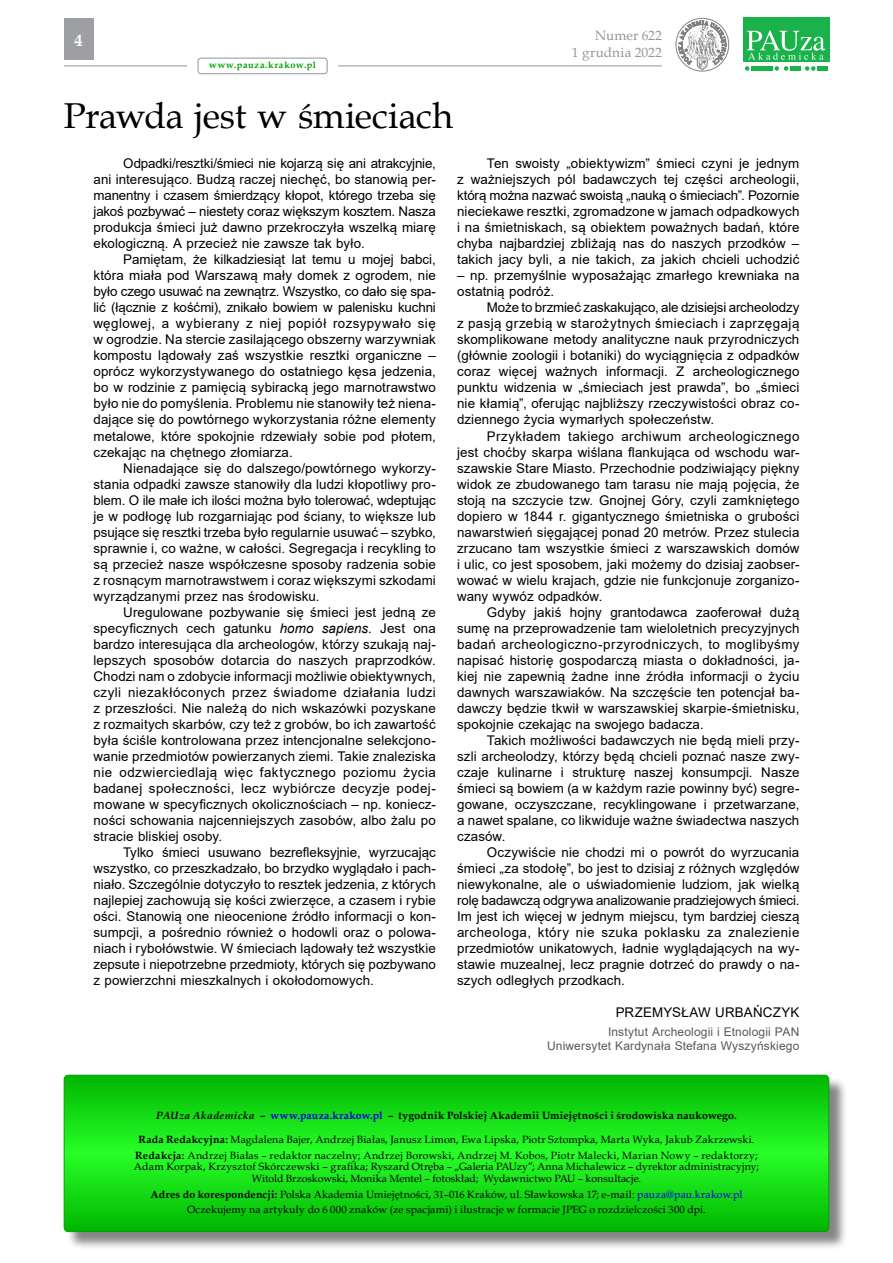
<style>
.page{position:relative;width:893px;height:1263px;background:#fff}
.page>*{position:absolute;margin:0;border:0;box-sizing:border-box;transform-origin:0 0}
.t1{font:36px "Book Antiqua";letter-spacing:-.01em;color:#000}
.t2{font:700 16.5px "Book Antiqua";color:#fff}
.t3{font:13.5px/16.2px "Book Antiqua";letter-spacing:.015em;color:#939598;text-align:right}
.t4{font:13.35px/16px "Arial";letter-spacing:.01em;color:#000;text-align:justify}
.t5{font:12px/14.4px "Arial";letter-spacing:.015em;color:#58595b;text-align:right}
.t6{font:10.5px/15.8px "Book Antiqua";letter-spacing:.015em;color:#000;text-align:center}
.t7{font:700 10.5px "Book Antiqua";letter-spacing:.02em;color:#000}
.t8{font:700 9.15px "Book Antiqua";letter-spacing:.075em;color:#00a000}
.s1{font-style:italic}
.s2{color:#0000e1}
.s3{font-weight:700}
</style>
<div class="page">
<svg style="left:745px;top:66px;width:4px;height:5px"></svg>
<svg style="left:774px;top:66px;width:14px;height:5px"></svg>
<svg style="left:805px;top:66px;width:10px;height:5px"></svg>
<div style="left:751px;top:66px;width:10px;height:5px;background:#19b24b"></div>
<div style="left:763px;top:66px;width:10px;height:5px;background:#19b24b"></div>
<div style="left:790px;top:66px;width:10px;height:5px;background:#19b24b"></div>
<div style="left:817px;top:66px;width:10px;height:5px;background:#19b24b"></div>
<div style="left:743px;top:18px;width:86px;height:44px;background:#19b24b"></div>
<svg style="left:747px;top:30px;width:78px;height:30px"></svg>
<div style="left:676px;top:18px;width:53px;height:53px;border:1px solid #000;border-radius:50%"></div>
<svg style="left:678px;top:17px;width:48px;height:53px"></svg>
<div style="left:198px;top:58px;width:129px;height:16px;border:1px solid #939598;border-radius:3px"></div>
<hr style="left:338px;top:66px;width:324px;height:1px;background:#939598">
<hr style="left:64px;top:66px;width:123px;height:1px;background:#939598">
<div style="left:64px;top:18px;width:30px;height:42px;background:#9d9fa2"></div>
<div style="left:66px;top:1077px;width:782px;height:174px;background:#5d5d60;opacity:.75"></div>
<svg style="left:64px;top:1075px;width:765px;height:156px;background:#14da14"></svg>
<div style="left:64px;top:1075px;width:765px;height:157px;border:1px solid #00a000;border-radius:4px"></div>
<p class="t2" style="left:75px;top:30px;width:10px">4</p>
<p class="t8" style="left:209px;top:59px;width:108px">www.pauza.krakow.pl</p>
<h1 class="t1" style="left:64px;top:91px;width:391px">Prawda jest w śmieciach</h1>
<p class="t3" style="left:572px;top:27px;width:91px">Numer 622<br>1 grudnia 2022</p>
<p class="t4" style="left:94px;top:155px;width:344px;text-indent:30px">Odpadki/resztki/śmieci nie kojarzą się ani atrakcyjnie, ani interesująco. Budzą raczej niechęć, bo stanowią per&shy;manentny i czasem śmierdzący kłopot, którego trzeba się jakoś pozbywać – niestety coraz większym kosztem. Nasza produkcja śmieci już dawno przekroczyła wszelką miarę ekologiczną. A przecież nie zawsze tak było.</p>
<p class="t4" style="left:94px;top:251px;width:344px;text-indent:30px">Pamiętam, że kilkadziesiąt lat temu u mojej babci, która miała pod Warszawą mały domek z ogrodem, nie było czego usuwać na zewnątrz. Wszystko, co dało się spa&shy;lić (łącznie z kośćmi), znikało bowiem w palenisku kuchni węglowej, a wybierany z niej popiół rozsypywało się w ogrodzie. Na stercie zasilającego obszerny warzywniak kompostu lądowały zaś wszystkie resztki organiczne – oprócz wykorzystywanego do ostatniego kęsa jedzenia, bo w rodzinie z pamięcią sybiracką jego marnotrawstwo było nie do pomyślenia. Problemu nie stanowiły też niena&shy;dające się do powtórnego wykorzystania różne elementy metalowe, które spokojnie rdzewiały sobie pod płotem, czekając na chętnego złomiarza.</p>
<p class="t4" style="left:94px;top:460px;width:344px;text-indent:30px">Nienadające się do dalszego/powtórnego wykorzy&shy;stania odpadki zawsze stanowiły dla ludzi kłopotliwy pro&shy;blem. O ile małe ich ilości można było tolerować, wdeptując je w podłogę lub rozgarniając pod ściany, to większe lub psujące się resztki trzeba było regularnie usuwać – szybko, sprawnie i, co ważne, w całości. Segregacja i recykling to są przecież nasze współczesne sposoby radzenia sobie z rosnącym marnotrawstwem i coraz większymi szkodami wyrządzanymi przez nas środowisku.</p>
<p class="t4" style="left:94px;top:604px;width:344px;text-indent:30px">Uregulowane pozbywanie się śmieci jest jedną ze specyficznych cech gatunku <span class="s1">homo sapiens</span>. Jest ona bardzo interesująca dla archeologów, którzy szukają naj&shy;lepszych sposobów dotarcia do naszych praprzodków.<br>Chodzi nam o zdobycie informacji możliwie obiektywnych, czyli niezakłóconych przez świadome działania ludzi z przeszłości. Nie należą do nich wskazówki pozyskane z rozmaitych skarbów, czy też z grobów, bo ich zawartość była ściśle kontrolowana przez intencjonalne selekcjono&shy;wanie przedmiotów powierzanych ziemi. Takie znaleziska nie odzwierciedlają więc faktycznego poziomu życia badanej społeczności, lecz wybiórcze decyzje podej&shy;mowane w specyficznych okolicznościach – np. koniecz&shy;ności schowania najcenniejszych zasobów, albo żalu po stracie bliskiej osoby.</p>
<p class="t4" style="left:94px;top:844px;width:344px;text-indent:30px">Tylko śmieci usuwano bezrefleksyjnie, wyrzucając wszystko, co przeszkadzało, bo brzydko wyglądało i pach&shy;niało. Szczególnie dotyczyło to resztek jedzenia, z których najlepiej zachowują się kości zwierzęce, a czasem i rybie ości. Stanowią one nieocenione źródło informacji o kon&shy;sumpcji, a pośrednio również o hodowli oraz o polowa&shy;niach i rybołówstwie. W śmieciach lądowały też wszystkie zepsute i niepotrzebne przedmioty, których się pozbywano z powierzchni mieszkalnych i okołodomowych.</p>
<p class="t4" style="left:457px;top:155px;width:344px;text-indent:30px">Ten swoisty „obiektywizm” śmieci czyni je jednym z ważniejszych pól badawczych tej części archeologii, którą można nazwać swoistą „nauką o śmieciach”. Pozornie nieciekawe resztki, zgromadzone w jamach odpadkowych i na śmietniskach, są obiektem poważnych badań, które chyba najbardziej zbliżają nas do naszych przodków – takich jacy byli, a nie takich, za jakich chcieli uchodzić</p>
<p class="t4" style="left:457px;top:267px;width:344px">– np. przemyślnie wyposażając zmarłego krewniaka na ostatnią podróż.</p>
<p class="t4" style="left:457px;top:299px;width:344px;text-indent:30px">Może to brzmieć zaskakująco, ale dzisiejsi archeolodzy z pasją grzebią w starożytnych śmieciach i zaprzęgają skomplikowane metody analityczne nauk przyrodniczych (głównie zoologii i botaniki) do wyciągnięcia z odpadków coraz więcej ważnych informacji. Z archeologicznego punktu widzenia w „śmieciach jest prawda”, bo „śmieci nie kłamią”, oferując najbliższy rzeczywistości obraz co&shy;dziennego życia wymarłych społeczeństw.</p>
<p class="t4" style="left:457px;top:428px;width:344px;text-indent:30px">Przykładem takiego archiwum archeologicznego jest choćby skarpa wiślana flankująca od wschodu war&shy;szawskie Stare Miasto. Przechodnie podziwiający piękny widok ze zbudowanego tam tarasu nie mają pojęcia, że stoją na szczycie tzw. Gnojnej Góry, czyli zamkniętego dopiero w 1844 r. gigantycznego śmietniska o grubości nawarstwień sięgającej ponad 20 metrów. Przez stulecia zrzucano tam wszystkie śmieci z warszawskich domów i ulic, co jest sposobem, jaki możemy do dzisiaj zaobser&shy;wować w wielu krajach, gdzie nie funkcjonuje zorganizo&shy;wany wywóz odpadków.</p>
<p class="t4" style="left:457px;top:604px;width:344px;text-indent:30px">Gdyby jakiś hojny grantodawca zaoferował dużą sumę na przeprowadzenie tam wieloletnich precyzyjnych badań archeologiczno-przyrodniczych, to moglibyśmy napisać historię gospodarczą miasta o dokładności, ja&shy;kiej nie zapewnią żadne inne źródła informacji o życiu dawnych warszawiaków. Na szczęście ten potencjał ba&shy;dawczy będzie tkwił w warszawskiej skarpie-śmietnisku, spokojnie czekając na swojego badacza.</p>
<p class="t4" style="left:457px;top:732px;width:344px;text-indent:30px">Takich możliwości badawczych nie będą mieli przy&shy;szli archeolodzy, którzy będą chcieli poznać nasze zwy&shy;czaje kulinarne i strukturę naszej konsumpcji. Nasze śmieci są bowiem (a w każdym razie powinny być) segre&shy;gowane, oczyszczane, recyklingowane i przetwarzane, a nawet spalane, co likwiduje ważne świadectwa naszych czasów.</p>
<p class="t4" style="left:457px;top:844px;width:344px;text-indent:30px">Oczywiście nie chodzi mi o powrót do wyrzucania śmieci „za stodołę”, bo jest to dzisiaj z różnych względów niewykonalne, ale o uświadomienie ludziom, jak wielką rolę badawczą odgrywa analizowanie pradziejowych śmieci.<br>Im jest ich więcej w jednym miejscu, tym bardziej cieszą archeologa, który nie szuka poklasku za znalezienie przedmiotów unikatowych, ładnie wyglądających na wy&shy;stawie muzealnej, lecz pragnie dotrzeć do prawdy o na&shy;szych odległych przodkach.</p>
<p class="t4" style="left:616px;top:1004px;width:185px">PRZEMYSŁAW URBAŃCZYK</p>
<p class="t5" style="left:547px;top:1024px;width:254px">Instytut Archeologii i Etnologii PAN<br>Uniwersytet Kardynała Stefana Wyszyńskiego</p>
<p class="t7" style="left:156px;top:1108px;width:582px"><span class="s1">PAUza Akademicka</span> – <span class="s2">www.pauza.krakow.pl</span> – tygodnik Polskiej Akademii Umiejętności i środowiska naukowego.</p>
<p class="t6" style="left:135px;top:1131px;width:624px"><span class="s3">Rada Redakcyjna:</span> Magdalena Bajer, Andrzej Białas, Janusz Limon, Ewa Lipska, Piotr Sztompka, Marta Wyka, Jakub Zakrzewski.<br><span class="s3">Redakcja:</span> Andrzej Białas – redaktor naczelny; Andrzej Borowski, Andrzej M. Kobos, Piotr Malecki, Marian Nowy – redaktorzy;</p>
<p class="t6" style="left:134px;top:1160px;width:627px;line-height:11.6px">Adam Korpak, Krzysztof Skórczewski – grafika; Ryszard Otręba – „Galeria PAUzy”; Anna Michalewicz – dyrektor administracyjny;<br>Witold Brzoskowski, Monika Mentel – fotoskład; Wydawnictwo PAU – konsultacje.</p>
<p class="t6" style="left:151px;top:1186px;width:593px"><span class="s3">Adres do korespondencji:</span> Polska Akademia Umiejętności, 31–016 Kraków, ul. Sławkowska 17; e-mail: <span class="s2">pauza@pau.krakow.pl<br></span>Oczekujemy na artykuły do 6 000 znaków (ze spacjami) i ilustracje w formacie JPEG o rozdzielczości 300 dpi.</p>
</div>
